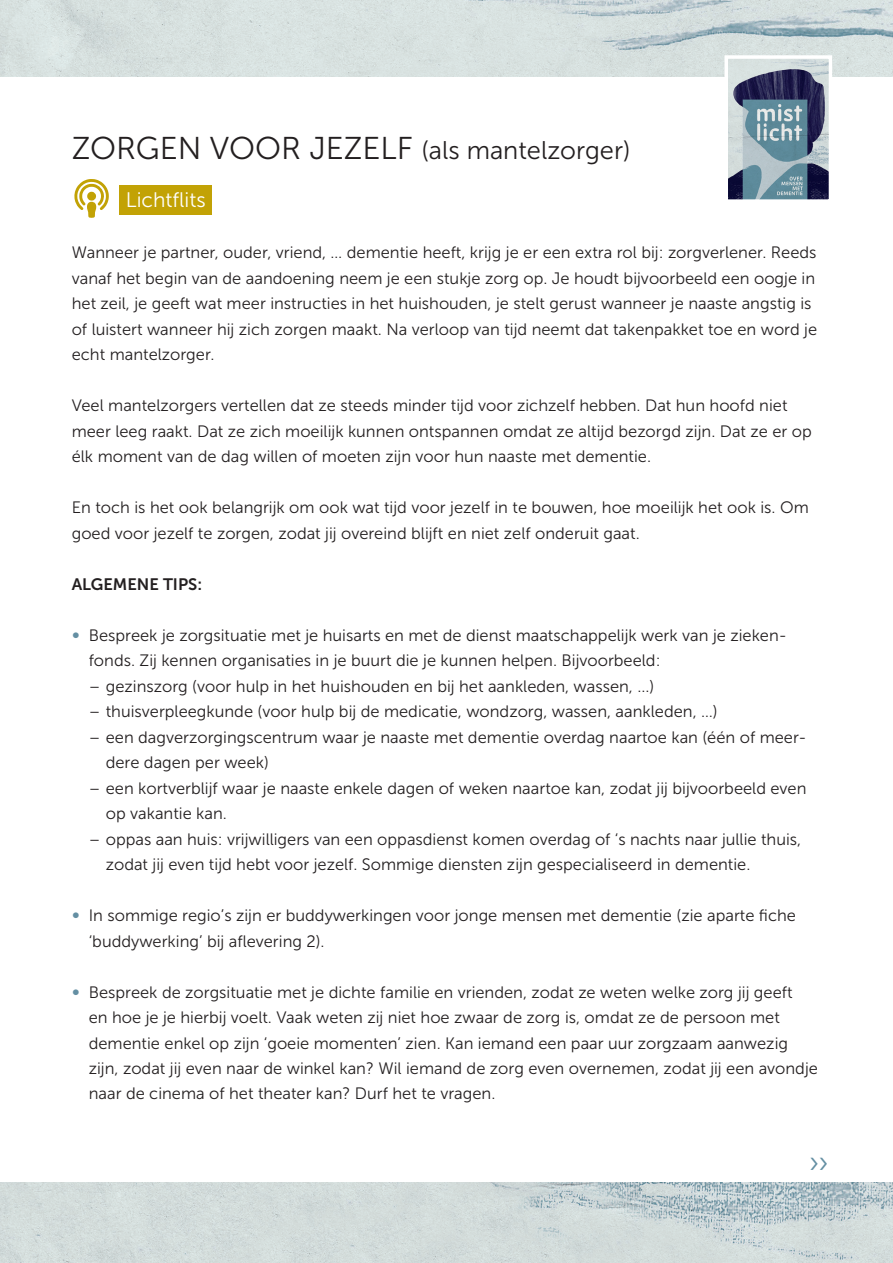
<style>
.page{position:relative;width:893px;height:1263px;background:#fff}
.page>*{position:absolute;margin:0;border:0;box-sizing:border-box;transform-origin:0 0}
.t1{font:29.7px "Museo Sans 300";color:#648fa3}
.t2{font:25.5px "Museo Sans 300";color:#231f20}
.t3{font:21px "Museo Sans 300";color:#fff}
.t4{font:16.5px/25.5px "Museo Sans 300";color:#231f20}
.t5{font:16.5px "Museo Sans 700";color:#231f20}
.s1{font-size:31.5px}
.s2{color:#648fa3}
</style>
<div class="page">
<img style="left:0;top:0;width:893px;height:77px">
<img style="left:0;top:1182px;width:893px;height:81px">
<div style="left:119px;top:185px;width:93px;height:29px;background:#c2a205"></div>
<svg style="left:723px;top:54px;width:111px;height:146px;background:#8998a8"></svg>
<svg style="left:74px;top:179px;width:35px;height:39px"></svg>
<h2 class="t2" style="left:72px;top:136px;width:560px"><span class="s1">ZORGEN VOOR JEZELF</span> (als mantelzorger)</h2>
<p class="t3" style="left:126px;top:188px;width:81px">Lichtflits</p>
<p class="t4" style="left:72px;top:240px;width:747px">Wanneer je partner, ouder, vriend, … dementie heeft, krijg je er een extra rol bij: zorgverlener. Reeds vanaf het begin van de aandoening neem je een stukje zorg op. Je houdt bijvoorbeeld een oogje in het zeil, je geeft wat meer instructies in het huishouden, je stelt gerust wanneer je naaste angstig is of luistert wanneer hij zich zorgen maakt. Na verloop van tijd neemt dat takenpakket toe en word je echt mantelzorger.</p>
<p class="t4" style="left:72px;top:393px;width:742px">Veel mantelzorgers vertellen dat ze steeds minder tijd voor zichzelf hebben. Dat hun hoofd niet meer leeg raakt. Dat ze zich moeilijk kunnen ontspannen omdat ze altijd bezorgd zijn. Dat ze er op élk moment van de dag willen of moeten zijn voor hun naaste met dementie.</p>
<p class="t4" style="left:72px;top:495px;width:738px">En toch is het ook belangrijk om ook wat tijd voor jezelf in te bouwen, hoe moeilijk het ook is. Om goed voor jezelf te zorgen, zodat jij overeind blijft en niet zelf onderuit gaat.</p>
<p class="t5" style="left:72px;top:575px;width:132px">ALGEMENE TIPS:</p>
<p class="t4" style="left:89px;top:622px;width:700px;text-indent:-17px"><span class="s2">∞</span> Bespreek je zorgsituatie met je huisarts en met de dienst maatschappelijk werk van je zieken&shy;fonds. Zij kennen organisaties in je buurt die je kunnen helpen. Bijvoorbeeld:</p>
<p class="t4" style="left:89px;top:673px;width:567px">– gezinszorg (voor hulp in het huishouden en bij het aankleden, wassen, ...)</p>
<p class="t4" style="left:89px;top:699px;width:630px">– thuisverpleegkunde (voor hulp bij de medicatie, wondzorg, wassen, aankleden, …)</p>
<p class="t4" style="left:106px;top:724px;width:702px;text-indent:-17px">– een dagverzorgingscentrum waar je naaste met dementie overdag naartoe kan (één of meer&shy;dere dagen per week)</p>
<p class="t4" style="left:106px;top:775px;width:702px;text-indent:-17px">– een kortverblijf waar je naaste enkele dagen of weken naartoe kan, zodat jij bijvoorbeeld even op vakantie kan.</p>
<p class="t4" style="left:106px;top:826px;width:697px;text-indent:-17px">– oppas aan huis: vrijwilligers van een oppasdienst komen overdag of ‘s nachts naar jullie thuis, zodat jij even tijd hebt voor jezelf. Sommige diensten zijn gespecialiseerd in dementie.</p>
<p class="t4" style="left:89px;top:903px;width:709px;text-indent:-17px"><span class="s2">∞</span> In sommige regio’s zijn er buddywerkingen voor jonge mensen met dementie (zie aparte fiche ‘buddywerking’ bij aflevering 2).</p>
<p class="t4" style="left:89px;top:979px;width:731px;text-indent:-17px"><span class="s2">∞</span> Bespreek de zorgsituatie met je dichte familie en vrienden, zodat ze weten welke zorg jij geeft<br>en hoe je je hierbij voelt. Vaak weten zij niet hoe zwaar de zorg is, omdat ze de persoon met dementie enkel op zijn ‘goeie momenten’ zien. Kan iemand een paar uur zorgzaam aanwezig zijn, zodat jij even naar de winkel kan? Wil iemand de zorg even overnemen, zodat jij een avondje naar de cinema of het theater kan? Durf het te vragen.</p>
<h1 class="t1" style="left:808px;top:1148px;width:22px">››</h1>
</div>
